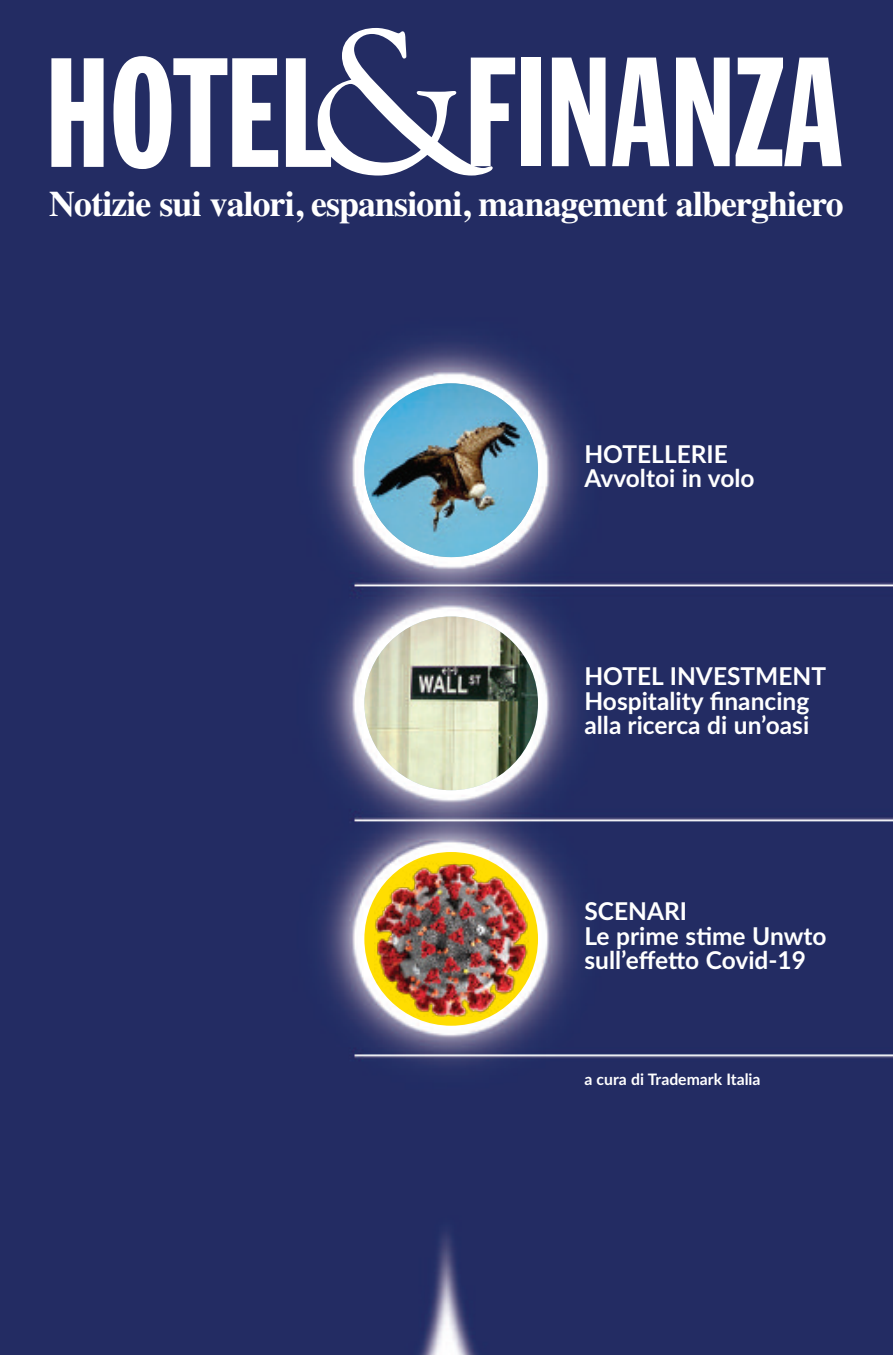
<style>
.page{position:relative;width:893px;height:1355px;background:#fff}
.page>*{position:absolute;margin:0;border:0;box-sizing:border-box;transform-origin:0 0}
.t1{font:700 35.88px "Times";letter-spacing:-.025em;color:#fff}
.t2{font:700 24.5px/24.5px "Lato";color:#fff}
.t3{font:700 15.75px "Lato";color:#fff}
</style>
<div class="page">
<img style="left:0;top:0;width:893px;height:1354px">
<svg style="left:51px;top:58px;width:53px;height:109px"></svg>
<svg style="left:113px;top:56px;width:165px;height:113px"></svg>
<div style="left:521px;top:58px;width:20px;height:108px;background:#fff"></div>
<svg style="left:552px;top:58px;width:53px;height:108px"></svg>
<svg style="left:612px;top:58px;width:57px;height:108px"></svg>
<svg style="left:676px;top:58px;width:54px;height:108px"></svg>
<svg style="left:736px;top:58px;width:105px;height:108px"></svg>
<svg style="left:286px;top:28px;width:229px;height:147px"></svg>
<img style="left:364px;top:383px;width:174px;height:174px;border-radius:50%">
<img style="left:364px;top:616px;width:174px;height:174px;border-radius:50%">
<div style="left:364px;top:852px;width:174px;height:173px;background:#ffdd01;border-radius:50%"></div>
<img style="left:374px;top:861px;width:154px;height:155px">
<h1 class="t1" style="left:49px;top:183px;width:796px">Notizie sui valori, espansioni, management alberghiero</h1>
<p class="t2" style="left:584px;top:442px;width:172px">HoTELLERIE<br>Avvoltoi in volo</p>
<p class="t2" style="left:584px;top:664px;width:243px">HoTEL INVESTMENT<br>Hospitality financing alla ricerca di un’oasi</p>
<p class="t2" style="left:584px;top:899px;width:244px">SCENARI<br>Le prime stime Unwto sull’effetto Covid-19</p>
<p class="t3" style="left:584px;top:1070px;width:178px">a cura di Trademark Italia</p>
</div>
